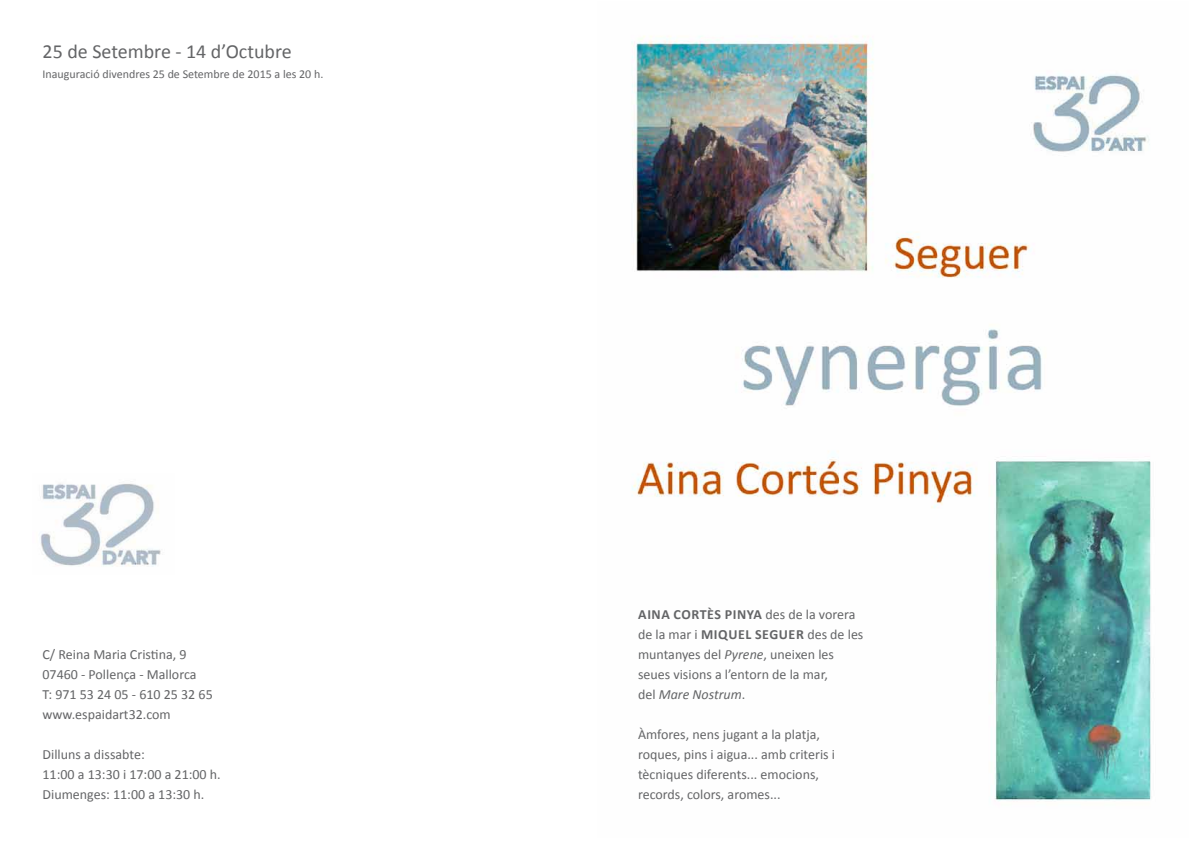
<style>
.page{position:relative;width:1191px;height:842px;background:#fff}
.page>*{position:absolute;margin:0;border:0;box-sizing:border-box;transform-origin:0 0}
.t1{font:20px "Calibri";color:#646567}
.t2{font:14px/20px "Calibri";color:#646567}
.t3{font:12px "Calibri";color:#646567}
.s1{font-weight:700}
.s2{font-style:italic}
</style>
<div class="page">
<img style="left:632px;top:36px;width:519px;height:765px">
<img style="left:40px;top:483px;width:121px;height:84px">
<h1 class="t1" style="left:43px;top:38px;width:251px">25 de Setembre - 14 d’Octubre</h1>
<p class="t3" style="left:43px;top:66px;width:282px">Inauguració divendres 25 de Setembre de 2015 a les 20 h.</p>
<p class="t2" style="left:43px;top:645px;width:172px">C/ Reina Maria Cristina, 9<br>07460 - Pollença - Mallorca<br>T: 971 53 24 05 - 610 25 32 65 www.espaidart32.com</p>
<p class="t2" style="left:43px;top:745px;width:180px">Dilluns a dissabte:<br>11:00 a 13:30 i 17:00 a 21:00 h.<br>Diumenges: 11:00 a 13:30 h.</p>
<p class="t2" style="left:638px;top:604px;width:227px"><span class="s1">AINA CORTÈS PINYA</span> des de la vorera de la mar i <span class="s1">MIQUEL SEGUER</span> des de les muntanyes del <span class="s2">Pyrene</span>, uneixen les seues visions a l’entorn de la mar,<br>del <span class="s2">Mare Nostrum</span>.</p>
<p class="t2" style="left:638px;top:724px;width:198px">Àmfores, nens jugant a la platja, roques, pins i aigua... amb criteris i tècniques diferents... emocions, records, colors, aromes...</p>
</div>
